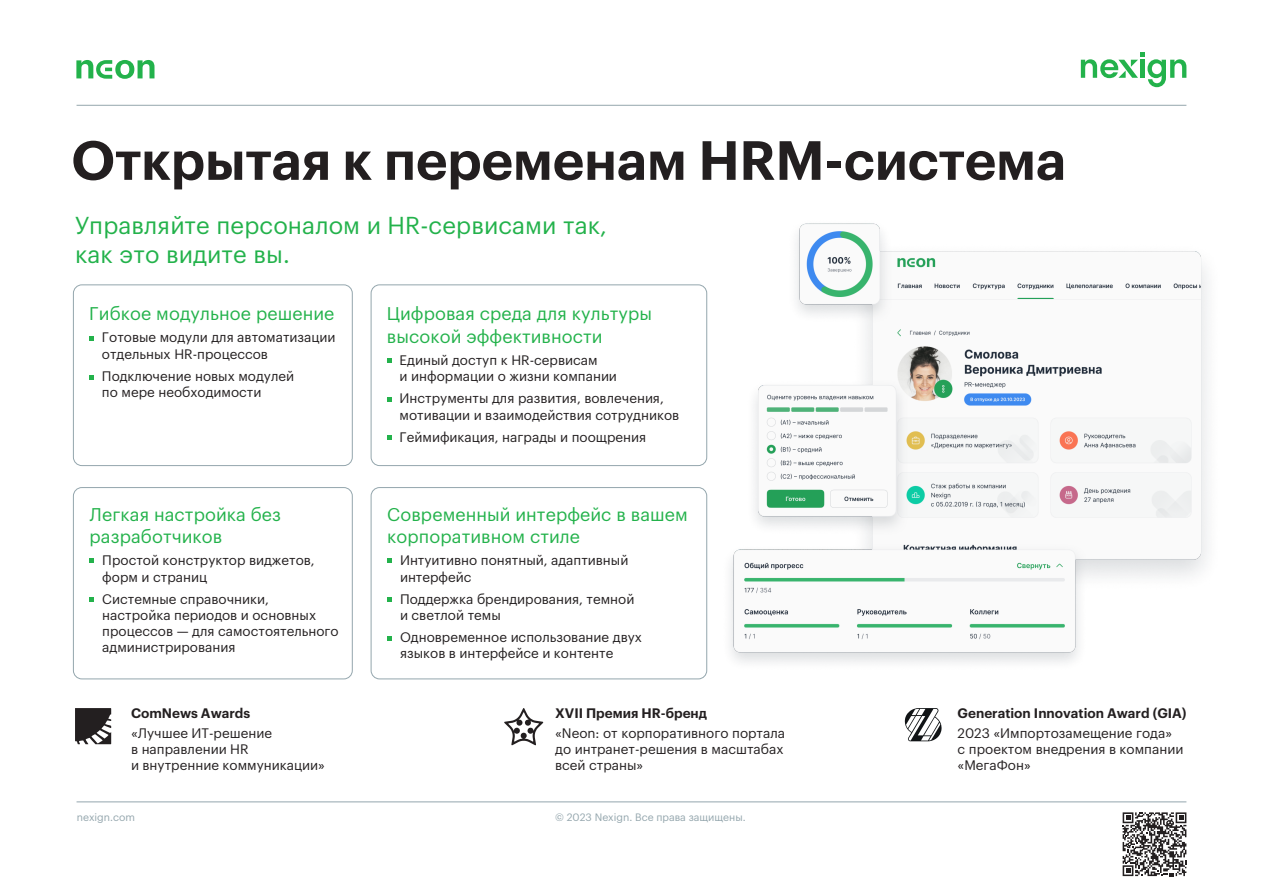
<style>
.page{position:relative;width:1263px;height:893px;background:#fff}
.page>*{position:absolute;margin:0;border:0;box-sizing:border-box;transform-origin:0 0}
.t1{font:600 54px "Graphik LC";letter-spacing:-.005em;color:#231f20}
.t2{font:24px/28.8px "Graphik LC";letter-spacing:.005em;color:#23b24b}
.t3{font:18px/22.5px "Graphik LC";letter-spacing:.005em;color:#23b24b}
.t4{font:13.5px/16.2px "Graphik LC";color:#231f20}
.t5{font:600 13.5px "Graphik LC";color:#231f20}
.t6{font:10.5px "Graphik LC";color:#94a6ad}
</style>
<div class="page">
<hr style="left:77px;top:105px;width:1109px;height:1px;background:#94a6ad">
<svg style="left:1081px;top:52px;width:105px;height:35px"></svg>
<hr style="left:77px;top:801px;width:1109px;height:1px;background:#94a6ad">
<svg style="left:76px;top:60px;width:78px;height:19px"></svg>
<svg style="left:1122px;top:812px;width:64px;height:64px"></svg>
<img style="left:730px;top:223px;width:478px;height:440px">
<svg style="left:504px;top:708px;width:39px;height:37px"></svg>
<svg style="left:75px;top:708px;width:36px;height:36px"></svg>
<svg style="left:904px;top:708px;width:38px;height:33px"></svg>
<div style="left:73px;top:487px;width:280px;height:192px;border:1px solid #94a6ad;border-radius:8px"></div>
<div style="left:73px;top:284px;width:280px;height:182px;border:1px solid #94a6ad;border-radius:8px"></div>
<div style="left:371px;top:487px;width:336px;height:192px;border:1px solid #94a6ad;border-radius:8px"></div>
<div style="left:371px;top:284px;width:336px;height:182px;border:1px solid #94a6ad;border-radius:8px"></div>
<svg style="left:89px;top:336px;width:4px;height:4px"></svg>
<svg style="left:89px;top:375px;width:4px;height:4px"></svg>
<svg style="left:89px;top:559px;width:4px;height:4px"></svg>
<svg style="left:89px;top:597px;width:4px;height:5px"></svg>
<svg style="left:387px;top:359px;width:4px;height:4px"></svg>
<svg style="left:387px;top:397px;width:4px;height:5px"></svg>
<svg style="left:387px;top:436px;width:4px;height:4px"></svg>
<svg style="left:387px;top:559px;width:4px;height:4px"></svg>
<svg style="left:387px;top:597px;width:4px;height:5px"></svg>
<svg style="left:387px;top:636px;width:4px;height:4px"></svg>
<h1 class="t1" style="left:71px;top:119px;width:996px">Открытая к переменам HRM-система</h1>
<h2 class="t2" style="left:75px;top:209px;width:533px">Управляйте персоналом и HR-сервисами так, как это видите вы.</h2>
<h3 class="t3" style="left:89px;top:301px;width:247px">Гибкое модульное решение</h3>
<p class="t4" style="left:102px;top:328px;width:235px;text-indent:-13px">• Готовые модули для автоматизации отдельных HR-процессов</p>
<p class="t4" style="left:102px;top:367px;width:194px;text-indent:-13px">• Подключение новых модулей по мере необходимости</p>
<h3 class="t3" style="left:90px;top:501px;width:193px">Легкая настройка без разработчиков</h3>
<p class="t4" style="left:102px;top:551px;width:214px;text-indent:-13px">• Простой конструктор виджетов, форм и страниц</p>
<p class="t4" style="left:102px;top:590px;width:238px;text-indent:-13px">• Системные справочники, настройка периодов и основных процессов — для самостоятельного администрирования</p>
<p class="t5" style="left:131px;top:703px;width:121px">ComNews Awards</p>
<p class="t4" style="left:131px;top:723px;width:195px">«Лучшее ИТ-решение<br>в направлении HR<br>и внутренние коммуникации»</p>
<h3 class="t3" style="left:387px;top:301px;width:267px">Цифровая среда для культуры высокой эффективности</h3>
<p class="t4" style="left:400px;top:351px;width:219px;text-indent:-13px">• Единый доступ к HR-сервисам<br>и информации о жизни компании</p>
<p class="t4" style="left:400px;top:389px;width:281px;text-indent:-13px">• Инструменты для развития, вовлечения, мотивации и взаимодействия сотрудников</p>
<p class="t4" style="left:387px;top:428px;width:261px">• Геймификация, награды и поощрения</p>
<h3 class="t3" style="left:387px;top:501px;width:302px">Современный интерфейс в вашем корпоративном стиле</h3>
<p class="t4" style="left:400px;top:551px;width:230px;text-indent:-13px">• Интуитивно понятный, адаптивный интерфейс</p>
<p class="t4" style="left:400px;top:590px;width:236px;text-indent:-13px">• Поддержка брендирования, темной и светлой темы</p>
<p class="t4" style="left:400px;top:628px;width:243px;text-indent:-13px">• Одновременное использование двух языков в интерфейсе и контенте</p>
<p class="t5" style="left:555px;top:703px;width:153px">XVII Премия HR-бренд</p>
<p class="t4" style="left:555px;top:723px;width:231px">«Neon: от корпоративного портала до интранет-решения в масштабах всей страны»</p>
<p class="t6" style="left:77px;top:810px;width:60px">nexign.com</p>
<p class="t6" style="left:555px;top:810px;width:192px">© 2023 Nexign. Все права защищены.</p>
<p class="t5" style="left:957px;top:703px;width:230px">Generation Innovation Award (GIA)</p>
<p class="t4" style="left:957px;top:723px;width:227px">2023 «Импортозамещение года»<br>с проектом внедрения в компании «МегаФон»</p>
</div>
